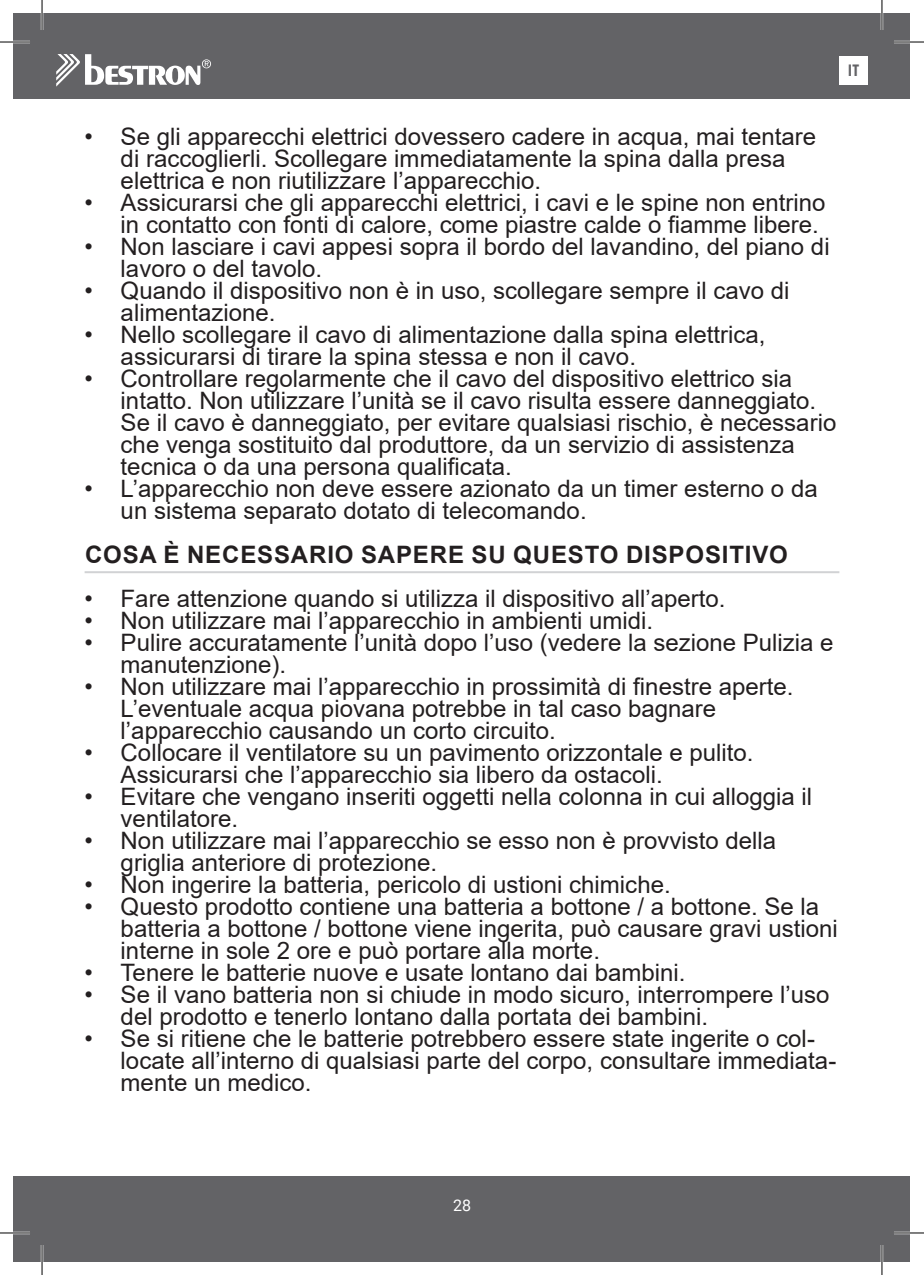
<style>
.page{position:relative;width:924px;height:1275px;background:#fff}
.page>*{position:absolute;margin:0;border:0;box-sizing:border-box;transform-origin:0 0}
.t1{font:24px/22px "Arial";color:#231f20}
.t2{font:700 24px "Arial";letter-spacing:.035em;color:#231f20}
.t3{font:16px "Roboto";color:#fff}
.t4{font:700 16px "Century Gothic";color:#636366}
</style>
<div class="page">
<div style="left:14px;top:14px;width:895px;height:85px;background:#636366"></div>
<div style="left:14px;top:1176px;width:895px;height:85px;background:#636366"></div>
<svg style="left:56px;top:54px;width:155px;height:33px"></svg>
<div style="left:839px;top:56px;width:28px;height:29px;background:#fff"></div>
<hr style="left:85px;top:571px;width:754px;height:2px;background:#d1d2d4">
<hr style="left:0;top:41px;width:30px;height:2px;background:#fff">
<hr style="left:893px;top:41px;width:30px;height:2px;background:#fff">
<hr style="left:0;top:1231px;width:30px;height:3px;background:#fff">
<hr style="left:893px;top:1231px;width:30px;height:3px;background:#fff">
<hr style="left:41px;top:0;width:2px;height:30px;background:#fff">
<hr style="left:41px;top:1245px;width:2px;height:30px;background:#fff">
<hr style="left:880px;top:0;width:2px;height:30px;background:#fff">
<hr style="left:880px;top:1245px;width:2px;height:30px;background:#fff">
<hr style="left:0;top:42px;width:30px;height:1px;background:#000">
<hr style="left:893px;top:42px;width:30px;height:1px;background:#000">
<hr style="left:0;top:1232px;width:30px;height:1px;background:#000">
<hr style="left:893px;top:1232px;width:30px;height:1px;background:#000">
<hr style="left:42px;top:0;width:1px;height:30px;background:#000">
<hr style="left:42px;top:1245px;width:1px;height:30px;background:#000">
<hr style="left:881px;top:0;width:1px;height:30px;background:#000">
<hr style="left:881px;top:1245px;width:1px;height:30px;background:#000">
<p class="t4" style="left:847px;top:58px;width:13px">IT</p>
<p class="t1" style="left:121px;top:125px;width:696px;text-indent:-36px">• Se gli apparecchi elettrici dovessero cadere in acqua, mai tentare di raccoglierli. Scollegare immediatamente la spina dalla presa elettrica e non riutilizzare l’apparecchio.</p>
<p class="t1" style="left:85px;top:191px;width:742px;text-align:right">• Assicurarsi che gli apparecchi elettrici, i cavi e le spine non entrino in contatto con fonti di calore, come piastre calde o fiamme libere.</p>
<p class="t1" style="left:121px;top:235px;width:710px;text-indent:-36px">• Non lasciare i cavi appesi sopra il bordo del lavandino, del piano di lavoro o del tavolo.</p>
<p class="t1" style="left:121px;top:279px;width:670px;text-indent:-36px">• Quando il dispositivo non è in uso, scollegare sempre il cavo di alimentazione.</p>
<p class="t1" style="left:121px;top:323px;width:646px;text-indent:-36px">• Nello scollegare il cavo di alimentazione dalla spina elettrica, assicurarsi di tirare la spina stessa e non il cavo.</p>
<p class="t1" style="left:121px;top:367px;width:716px;text-indent:-36px">• Controllare regolarmente che il cavo del dispositivo elettrico sia intatto. Non utilizzare l’unità se il cavo risulta essere danneggiato.<br>Se il cavo è danneggiato, per evitare qualsiasi rischio, è necessario che venga sostituito dal produttore, da un servizio di assistenza tecnica o da una persona qualificata.</p>
<p class="t1" style="left:121px;top:477px;width:698px;text-indent:-36px">• L’apparecchio non deve essere azionato da un timer esterno o da un sistema separato dotato di telecomando.</p>
<p class="t2" style="left:85px;top:537px;width:704px">COSA È NECESSARIO SAPERE SU QUESTO DISPOSITIVO</p>
<p class="t1" style="left:85px;top:587px;width:642px">• Fare attenzione quando si utilizza il dispositivo all’aperto.</p>
<p class="t1" style="left:85px;top:609px;width:570px">• Non utilizzare mai l’apparecchio in ambienti umidi.</p>
<p class="t1" style="left:121px;top:631px;width:714px;text-indent:-36px">• Pulire accuratamente l’unità dopo l’uso (vedere la sezione Pulizia e manutenzione).</p>
<p class="t1" style="left:121px;top:675px;width:674px;text-indent:-36px">• Non utilizzare mai l’apparecchio in prossimità di finestre aperte.<br>L’eventuale acqua piovana potrebbe in tal caso bagnare l’apparecchio causando un corto circuito.</p>
<p class="t1" style="left:121px;top:741px;width:634px;text-indent:-36px">• Collocare il ventilatore su un pavimento orizzontale e pulito.<br>Assicurarsi che l’apparecchio sia libero da ostacoli.</p>
<p class="t1" style="left:121px;top:785px;width:692px;text-indent:-36px">• Evitare che vengano inseriti oggetti nella colonna in cui alloggia il ventilatore.</p>
<p class="t1" style="left:121px;top:829px;width:656px;text-indent:-36px">• Non utilizzare mai l’apparecchio se esso non è provvisto della griglia anteriore di protezione.</p>
<p class="t1" style="left:85px;top:873px;width:587px">• Non ingerire la batteria, pericolo di ustioni chimiche.</p>
<p class="t1" style="left:121px;top:895px;width:718px;text-indent:-36px">• Questo prodotto contiene una batteria a bottone / a bottone. Se la batteria a bottone / bottone viene ingerita, può causare gravi ustioni interne in sole 2 ore e può portare alla morte.</p>
<p class="t1" style="left:85px;top:961px;width:602px">• Tenere le batterie nuove e usate lontano dai bambini.</p>
<p class="t1" style="left:121px;top:983px;width:710px;text-indent:-36px">• Se il vano batteria non si chiude in modo sicuro, interrompere l’uso del prodotto e tenerlo lontano dalla portata dei bambini.</p>
<p class="t1" style="left:121px;top:1027px;width:717px;text-indent:-36px">• Se si ritiene che le batterie potrebbero essere state ingerite o col&shy;locate all’interno di qualsiasi parte del corpo, consultare immediata&shy;mente un medico.</p>
<p class="t3" style="left:453px;top:1193px;width:19px">28</p>
</div>
